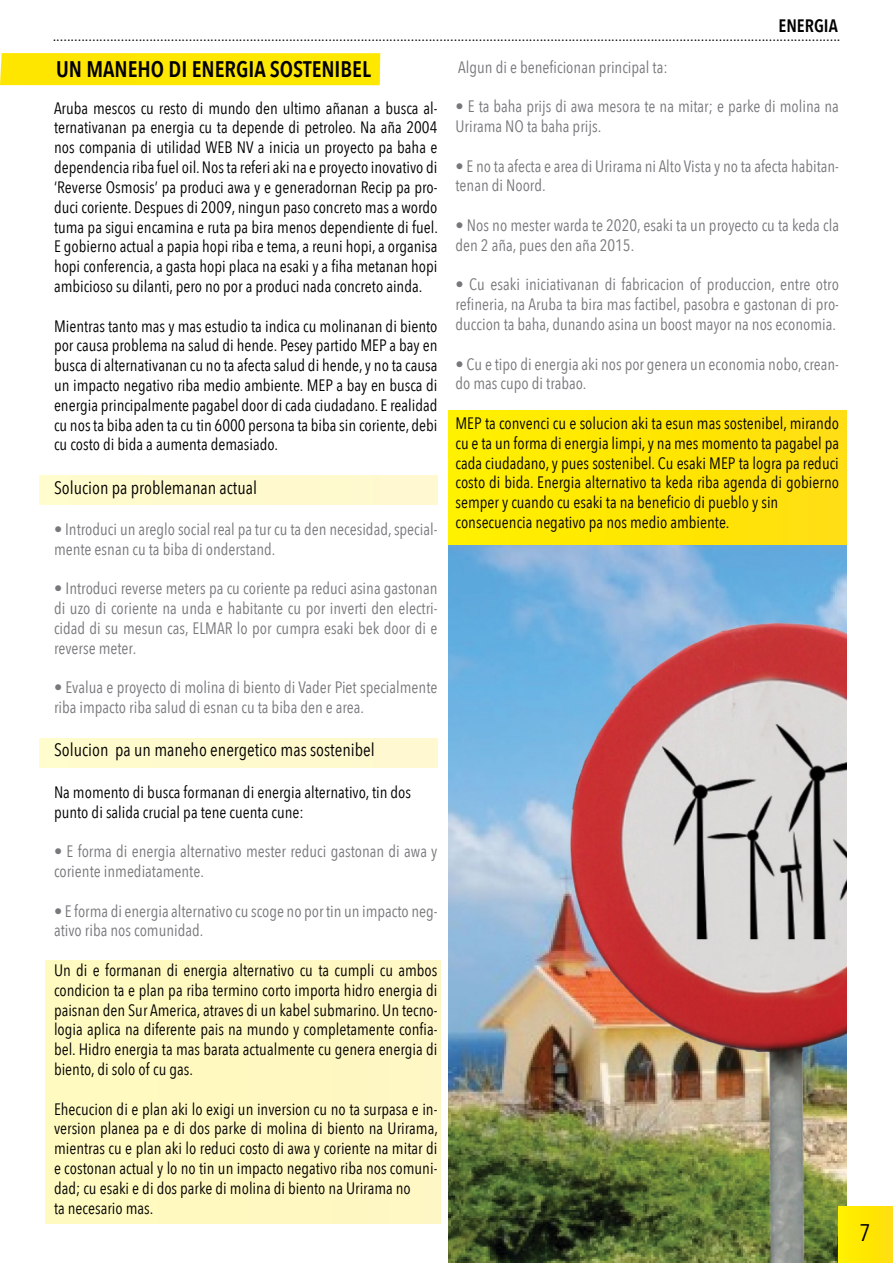
<style>
.page{position:relative;width:893px;height:1263px;background:#fff}
.page>*{position:absolute;margin:0;border:0;box-sizing:border-box;transform-origin:0 0}
.t1{font:24px "Avenir Next Condensed";color:#000}
.t2{font:600 22.5px "Avenir Next Condensed";color:#000}
.t3{font:18px "Avenir Next Condensed";color:#000}
.t4{font:600 18px "Avenir Next Condensed";color:#000}
.t5{font:16.5px/19.8px "Avenir Next Condensed";color:#000;text-align:justify}
.t6{font:16.5px/19.8px "Avenir Next Condensed";color:#77787b}
</style>
<div class="page">
<div style="left:39px;top:739px;width:398px;height:29px;background:#fffacd"></div>
<div style="left:46px;top:960px;width:394px;height:264px;background:#fff9c0"></div>
<div style="left:39px;top:476px;width:398px;height:29px;background:#fffacd"></div>
<div style="left:448px;top:410px;width:399px;height:140px;background:linear-gradient(to right,#fff000,#ffdd0f)"></div>
<img style="left:448px;top:546px;width:399px;height:717px">
<div style="left:0;top:53px;width:380px;height:32px;background:#ffe700"></div>
<div style="left:839px;top:1206px;width:54px;height:57px;background:linear-gradient(to right,#fff000,#ffde0e)"></div>
<p class="t4" style="left:778px;top:15px;width:61px">ENERGIA</p>
<p class="t5" style="left:53px;top:25px;width:789px">............................................................................................................................................................................................................................</p>
<h2 class="t2" style="left:56px;top:56px;width:316px">UN MANEHO DI ENERGIA SOSTENIBEL</h2>
<p class="t5" style="left:54px;top:98px;width:386px">Aruba mescos cu resto di mundo den ultimo añanan a busca al&shy;ternativanan pa energia cu ta depende di petroleo. Na aña 2004 nos compania di utilidad WEB NV a inicia un proyecto pa baha e dependencia riba fuel oil. Nos ta referi aki na e proyecto inovativo di ‘Reverse Osmosis’ pa produci awa y e generadornan Recip pa pro&shy;duci coriente. Despues di 2009, ningun paso concreto mas a wordo tuma pa sigui encamina e ruta pa bira menos dependiente di fuel.<br>E gobierno actual a papia hopi riba e tema, a reuni hopi, a organisa hopi conferencia, a gasta hopi placa na esaki y a fiha metanan hopi ambicioso su dilanti, pero no por a produci nada concreto ainda.</p>
<p class="t5" style="left:54px;top:316px;width:385px">Mientras tanto mas y mas estudio ta indica cu molinanan di biento por causa problema na salud di hende. Pesey partido MEP a bay en busca di alternativanan cu no ta afecta salud di hende, y no ta causa un impacto negativo riba medio ambiente. MEP a bay en busca di energia principalmente pagabel door di cada ciudadano. E realidad cu nos ta biba aden ta cu tin 6000 persona ta biba sin coriente, debi cu costo di bida a aumenta demasiado.</p>
<p class="t3" style="left:54px;top:476px;width:205px">Solucion pa problemanan actual</p>
<p class="t6" style="left:54px;top:519px;width:385px">• Introduci un areglo social real pa tur cu ta den necesidad, special&shy;mente esnan cu ta biba di onderstand.</p>
<p class="t6" style="left:54px;top:579px;width:385px;text-align:justify">• Introduci reverse meters pa cu coriente pa reduci asina gastonan di uzo di coriente na unda e habitante cu por inverti den electri&shy;cidad di su mesun cas, ELMAR lo por cumpra esaki bek door di e reverse meter.</p>
<p class="t6" style="left:54px;top:678px;width:385px">• Evalua e proyecto di molina di biento di Vader Piet specialmente riba impacto riba salud di esnan cu ta biba den e area.</p>
<p class="t3" style="left:54px;top:739px;width:322px">Solucion pa un maneho energetico mas sostenibel</p>
<p class="t5" style="left:54px;top:782px;width:359px">Na momento di busca formanan di energia alternativo, tin dos punto di salida crucial pa tene cuenta cune:</p>
<p class="t6" style="left:54px;top:841px;width:385px">• E forma di energia alternativo mester reduci gastonan di awa y coriente inmediatamente.</p>
<p class="t6" style="left:54px;top:901px;width:385px">• E forma di energia alternativo cu scoge no por tin un impacto neg&shy;ativo riba nos comunidad.</p>
<p class="t5" style="left:54px;top:960px;width:385px">Un di e formanan di energia alternativo cu ta cumpli cu ambos condicion ta e plan pa riba termino corto importa hidro energia di paisnan den Sur America, atraves di un kabel submarino. Un tecno&shy;logia aplica na diferente pais na mundo y completamente confia&shy;bel. Hidro energia ta mas barata actualmente cu genera energia di biento, di solo of cu gas.</p>
<p class="t5" style="left:54px;top:1099px;width:385px;text-align:left">Ehecucion di e plan aki lo exigi un inversion cu no ta surpasa e in&shy;version planea pa e di dos parke di molina di biento na Urirama, mientras cu e plan aki lo reduci costo di awa y coriente na mitar di e costonan actual y lo no tin un impacto negativo riba nos comuni&shy;dad; cu esaki e di dos parke di molina di biento na Urirama no<br>ta necesario mas.</p>
<p class="t6" style="left:458px;top:57px;width:211px">Algun di e beneficionan principal ta:</p>
<p class="t6" style="left:455px;top:96px;width:385px">• E ta baha prijs di awa mesora te na mitar; e parke di molina na<br>Urirama NO ta baha prijs.</p>
<p class="t6" style="left:455px;top:156px;width:385px">• E no ta afecta e area di Urirama ni Alto Vista y no ta afecta habitan&shy;tenan di Noord.</p>
<p class="t6" style="left:455px;top:215px;width:385px">• Nos no mester warda te 2020, esaki ta un proyecto cu ta keda cla den 2 aña, pues den aña 2015.</p>
<p class="t6" style="left:455px;top:275px;width:385px;text-align:justify">• Cu esaki iniciativanan di fabricacion of produccion, entre otro refineria, na Aruba ta bira mas factibel, pasobra e gastonan di pro&shy;duccion ta baha, dunando asina un boost mayor na nos economia.</p>
<p class="t6" style="left:455px;top:354px;width:385px">• Cu e tipo di energia aki nos por genera un economia nobo, crean&shy;do mas cupo di trabao.</p>
<p class="t5" style="left:455px;top:413px;width:385px;text-align:left">MEP ta convenci cu e solucion aki ta esun mas sostenibel, mirando cu e ta un forma di energia limpi, y na mes momento ta pagabel pa cada ciudadano, y pues sostenibel. Cu esaki MEP ta logra pa reduci costo di bida. Energia alternativo ta keda riba agenda di gobierno semper y cuando cu esaki ta na beneficio di pueblo y sin consecuencia negativo pa nos medio ambiente.</p>
<h1 class="t1" style="left:859px;top:1218px;width:13px">7</h1>
</div>
